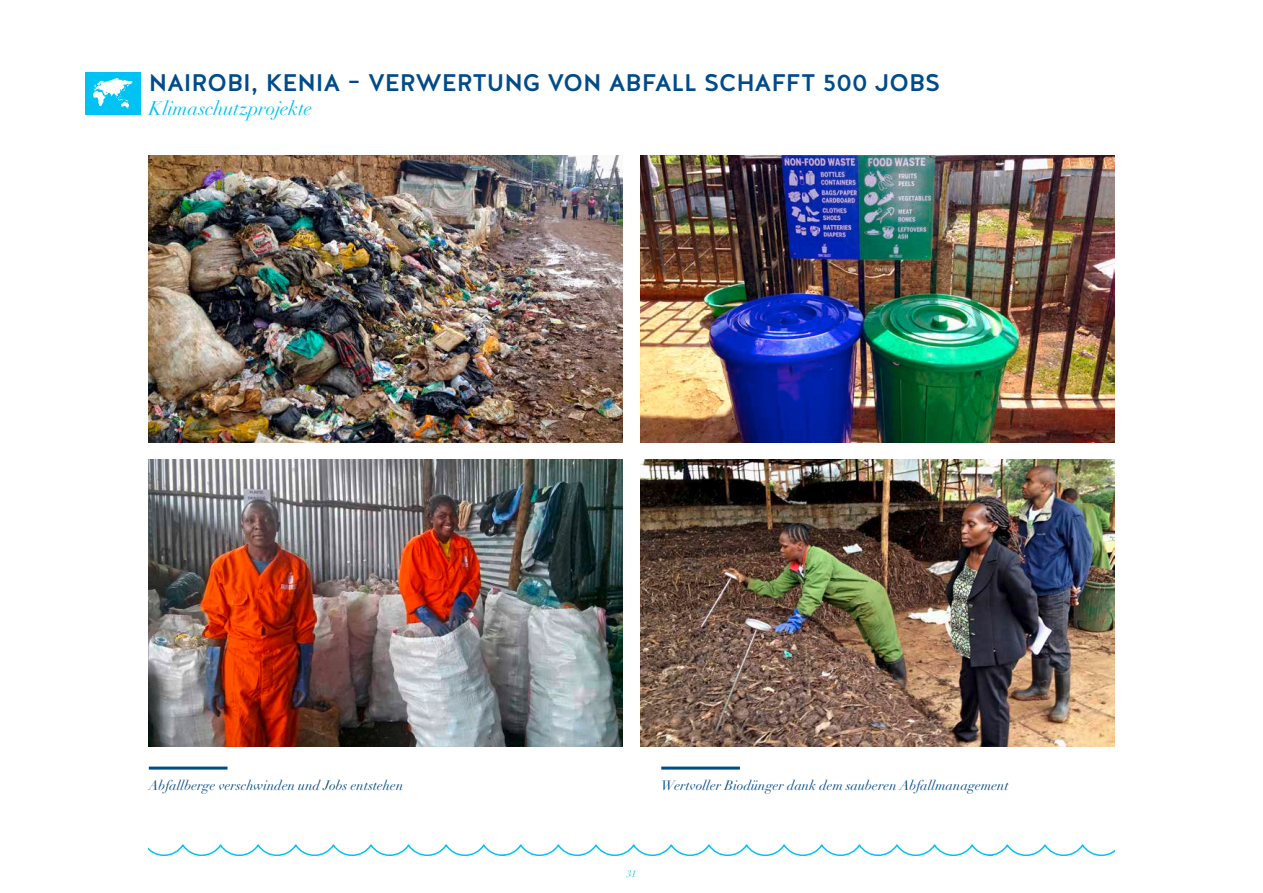
<style>
.page{position:relative;width:1263px;height:893px;background:#fff}
.page>*{position:absolute;margin:0;border:0;box-sizing:border-box;transform-origin:0 0}
.t1{font:500 24px "Halis R";letter-spacing:-.005em;color:#004b8a}
.t2{font:italic 19.5px "Didot LH";letter-spacing:-.005em;color:#00c3f3}
.t3{font:italic 13.5px "Didot LH";color:#004b8a}
.t4{font:italic 9.75px "Didot LH";color:#00c3f3}
</style>
<div class="page">
<svg style="left:149px;top:844px;width:965px;height:13px"></svg>
<div style="left:85px;top:72px;width:55px;height:43px;background:#00c3f3"></div>
<svg style="left:93px;top:78px;width:39px;height:31px"></svg>
<hr style="left:149px;top:767px;width:78px;height:3px;background:#004b8a">
<hr style="left:661px;top:767px;width:79px;height:3px;background:#004b8a">
<img style="left:149px;top:459px;width:474px;height:287px">
<img style="left:149px;top:155px;width:474px;height:287px">
<img style="left:640px;top:155px;width:474px;height:287px">
<img style="left:640px;top:459px;width:474px;height:287px">
<h1 class="t1" style="left:149px;top:68px;width:793px">NAIROBI, KENIA – VERWERTUNG VON ABFALL SCHAFFT 500 JOBS</h1>
<h2 class="t2" style="left:149px;top:96px;width:165px">Klimaschutzprojekte</h2>
<p class="t3" style="left:149px;top:777px;width:256px">Abfallberge verschwinden und Jobs entstehen</p>
<p class="t3" style="left:661px;top:777px;width:349px">Wertvoller Biodünger dank dem sauberen Abfallmanagement</p>
<p class="t4" style="left:627px;top:868px;width:11px">31</p>
</div>
